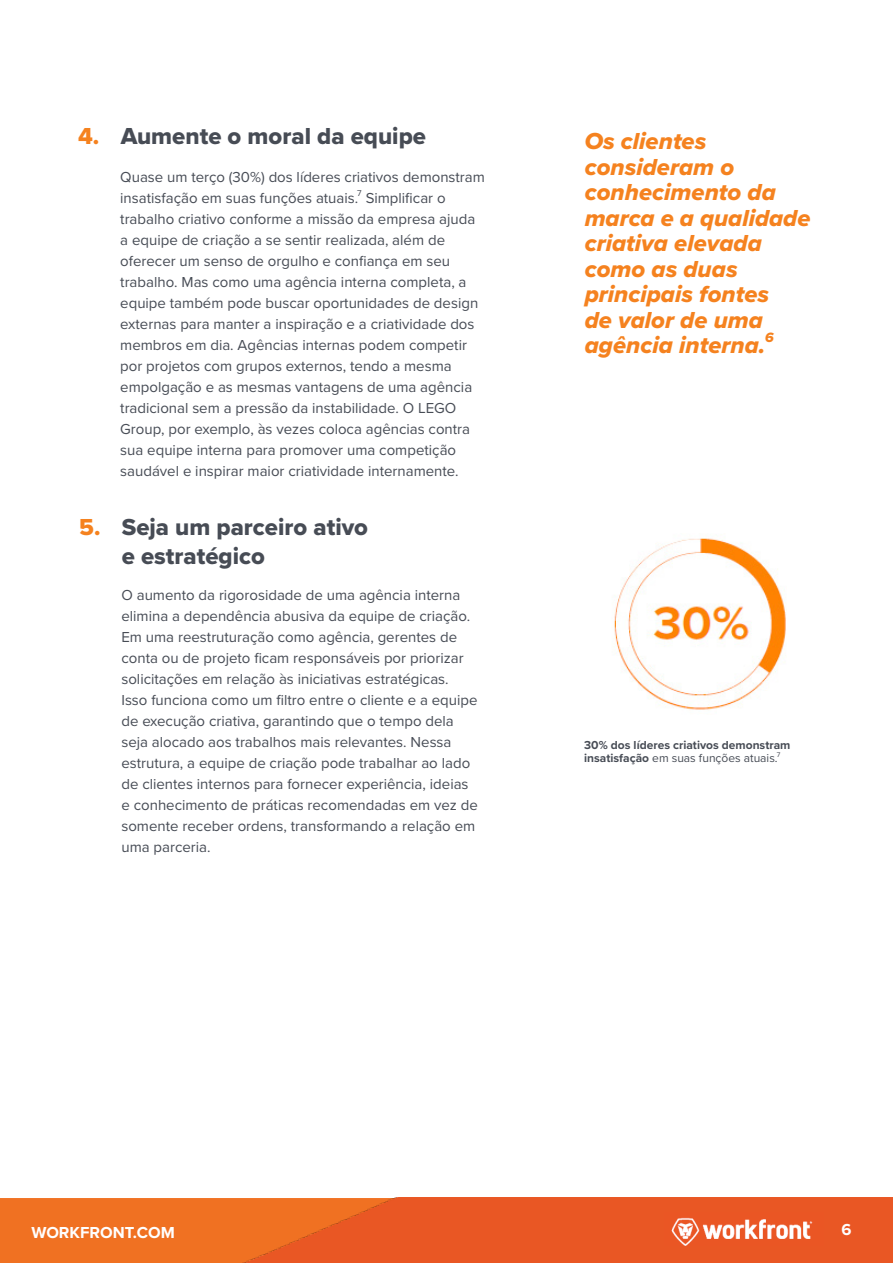
<style>
.page{position:relative;width:893px;height:1263px;background:#fff}
.page>*{position:absolute;margin:0;border:0;box-sizing:border-box;transform-origin:0 0}
.t1{font:24px/25.5px "Proxima Nova Extrabld It";color:#f5821f}
.t2{font:24px "Proxima Nova Extrabld";color:#474c55}
.t3{font:24px "Proxima Nova Extrabld";color:#f5821f}
.t4{font:700 16.5px "Proxima Nova";color:#fff}
.t5{font:15px/21px "Proxima Nova";color:#474c55}
.t6{font:13.95px "Proxima Nova Extrabld It";color:#f5821f}
.t7{font:700 12px/13.5px "Proxima Nova";color:#474c55}
.t8{font:8.7px "Proxima Nova";color:#474c55}
.t9{font:7.05px "Proxima Nova";color:#474c55}
.s1{font-weight:400}
</style>
<div class="page">
<img style="left:614px;top:538px;width:172px;height:172px">
<div style="left:0;top:1198px;width:218px;height:65px;background:#f07122"></div>
<img style="left:218px;top:1197px;width:675px;height:66px">
<img style="left:664px;top:1213px;width:159px;height:32px">
<p class="t3" style="left:78px;top:118px;width:23px">4.</p>
<p class="t3" style="left:79px;top:509px;width:23px">5.</p>
<p class="t2" style="left:121px;top:118px;width:307px">Aumente o moral da equipe</p>
<p class="t5" style="left:120px;top:166px;width:366px">Quase um terço (30%) dos líderes criativos demonstram insatisfação em suas funções atuais.</p>
<p class="t8" style="left:357px;top:187px;width:6px">7</p>
<p class="t5" style="left:120px;top:187px;width:359px;text-indent:245px">Simplificar o trabalho criativo conforme a missão da empresa ajuda a equipe de criação a se sentir realizada, além de oferecer um senso de orgulho e confiança em seu trabalho. Mas como uma agência interna completa a, equipe também pode buscar oportunidades de design externas para manter a inspiração ae criatividade dos membros em dia. Agências internas podem competir por projetos com grupos externos, tendo a mesma empolgação e as mesmas vantagens de uma agência tradicional sem a pressão da instabilidade O. LEGO Group, por exemplo, às vezes coloca agências contra sua equipe interna para promover uma competição saudável e inspirar maior criatividade internamente.</p>
<p class="t2" style="left:122px;top:509px;width:248px">Seja um parceiro ativo</p>
<p class="t2" style="left:122px;top:538px;width:145px">e estratégico</p>
<p class="t5" style="left:121px;top:584px;width:358px">O aumento da rigorosidade de uma agência interna elimina a dependência abusiva da equipe de criação.<br>Em uma reestruturação como agência, gerentes de conta ou de projeto ficam responsáveis por priorizar solicitações em relação às iniciativas estratégicas.<br>Isso funciona como um filtro entre o cliente ae equipe de execução criativa, garantindo que o tempo dela seja alocado aos trabalhos mais relevantes. Nessa estrutura a, equipe de criação pode trabalhar ao lado de clientes internos para fornecer experiência, ideias e conhecimento de práticas recomendadas em vez de somente receber ordens, transformando a relação em uma parceria.</p>
<p class="t1" style="left:585px;top:128px;width:227px">Os clientes consideram o conhecimento da marca ae qualidade criativa elevada como as duas principais fontes<br>de valor de uma agência interna.</p>
<p class="t6" style="left:765px;top:327px;width:10px">6</p>
<p class="t7" style="left:584px;top:738px;width:208px">30% dos líderes criativos demonstram insatisfação <span class="s1">em suas funções atuais.</span></p>
<p class="t9" style="left:777px;top:749px;width:5px">7</p>
<p class="t4" style="left:32px;top:1220px;width:145px">WORKFRONT.COM</p>
<p class="t4" style="left:841px;top:1217px;width:12px">6</p>
</div>
